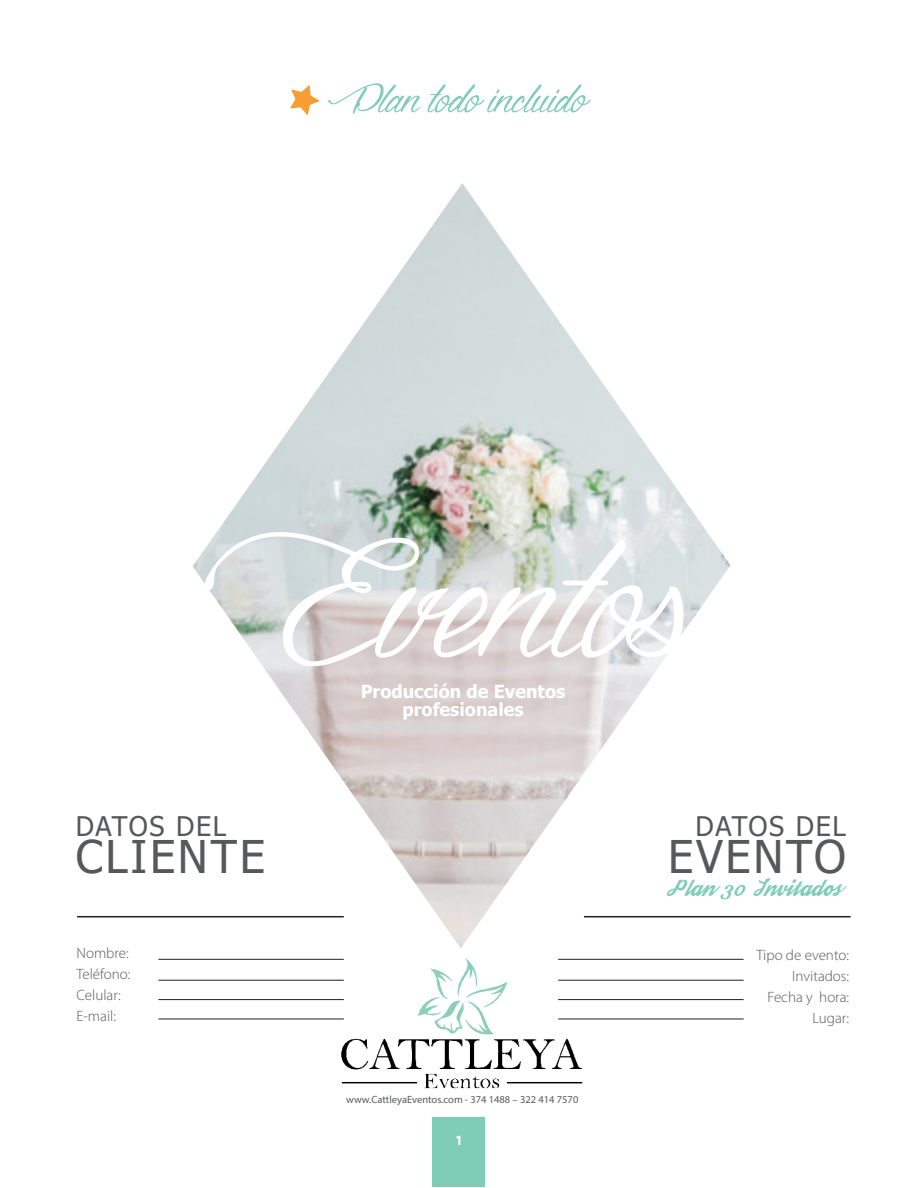
<style>
.page{position:relative;width:918px;height:1188px;background:#fff}
.page>*{position:absolute;margin:0;border:0;box-sizing:border-box;transform-origin:0 0}
.texto{font:375px "Dragonis Coming";color:#fff}
.texto-2{font:90px "Dragonis Coming";color:#7fccb7}
.texto-3{font:45px "Tahoma";letter-spacing:.06em;color:#57585a}
.texto-4{font:27px "Tahoma";letter-spacing:.06em;color:#57585a}
.texto-5{font:700 18px "Tahoma";color:#fff}
.texto-6{font:16.5px "Streetwear";letter-spacing:.04em;color:#7fccb7}
.texto-7{font:300 15px "Myriad Pro";color:#57585a}
.t1{font:700 14.1px "Myriad Pro";color:#fff}
.t2{font:10.5px "Myriad Pro";color:#57585a}
</style>
<div class="page">
<img style="left:300px;top:958px;width:330px;height:229px">
<hr style="left:158px;top:959px;width:186px;height:1px;background:#231f20">
<hr style="left:158px;top:980px;width:186px;height:1px;background:#231f20">
<hr style="left:158px;top:999px;width:186px;height:1px;background:#231f20">
<hr style="left:158px;top:1019px;width:186px;height:1px;background:#231f20">
<hr style="left:558px;top:959px;width:186px;height:1px;background:#231f20">
<hr style="left:558px;top:980px;width:186px;height:1px;background:#231f20">
<hr style="left:558px;top:999px;width:186px;height:1px;background:#231f20">
<hr style="left:558px;top:1019px;width:186px;height:1px;background:#231f20">
<img style="left:193px;top:183px;width:538px;height:765px">
<hr style="left:77px;top:916px;width:267px;height:1px;background:#231f20">
<hr style="left:584px;top:916px;width:267px;height:1px;background:#231f20">
<svg style="left:290px;top:85px;width:29px;height:30px"></svg>
<p class="texto-2" style="left:335px;top:28px;width:252px">Plan todo incluido</p>
<p class="texto" style="left:226px;top:308px;width:464px">Eventos</p>
<p class="texto-4" style="left:76px;top:808px;width:152px">DATOS DEL</p>
<p class="texto-3" style="left:76px;top:826px;width:191px">CLIENTE</p>
<p class="texto-7" style="left:76px;top:944px;width:54px">Nombre:</p>
<p class="texto-7" style="left:76px;top:965px;width:56px">Teléfono:</p>
<p class="texto-7" style="left:76px;top:986px;width:46px">Celular:</p>
<p class="texto-7" style="left:76px;top:1007px;width:41px">E-mail:</p>
<p class="texto-5" style="left:361px;top:678px;width:206px">Producción de Eventos</p>
<p class="texto-5" style="left:402px;top:696px;width:123px">profesionales</p>
<p class="t2" style="left:346px;top:1093px;width:234px">www.CattleyaEventos.com - 374 1488 – 322 414 7570</p>
<p class="t1" style="left:455px;top:1131px;width:9px">1</p>
<p class="texto-4" style="left:695px;top:808px;width:152px">DATOS DEL</p>
<p class="texto-3" style="left:668px;top:826px;width:179px">EVENTO</p>
<p class="texto-6" style="left:666px;top:881px;width:177px">Plan 30 Invitados</p>
<p class="texto-7" style="left:756px;top:946px;width:94px">Tipo de evento:</p>
<p class="texto-7" style="left:792px;top:967px;width:58px">Invitados:</p>
<p class="texto-7" style="left:768px;top:988px;width:83px">Fecha y hora:</p>
<p class="texto-7" style="left:812px;top:1009px;width:38px">Lugar:</p>
</div>
